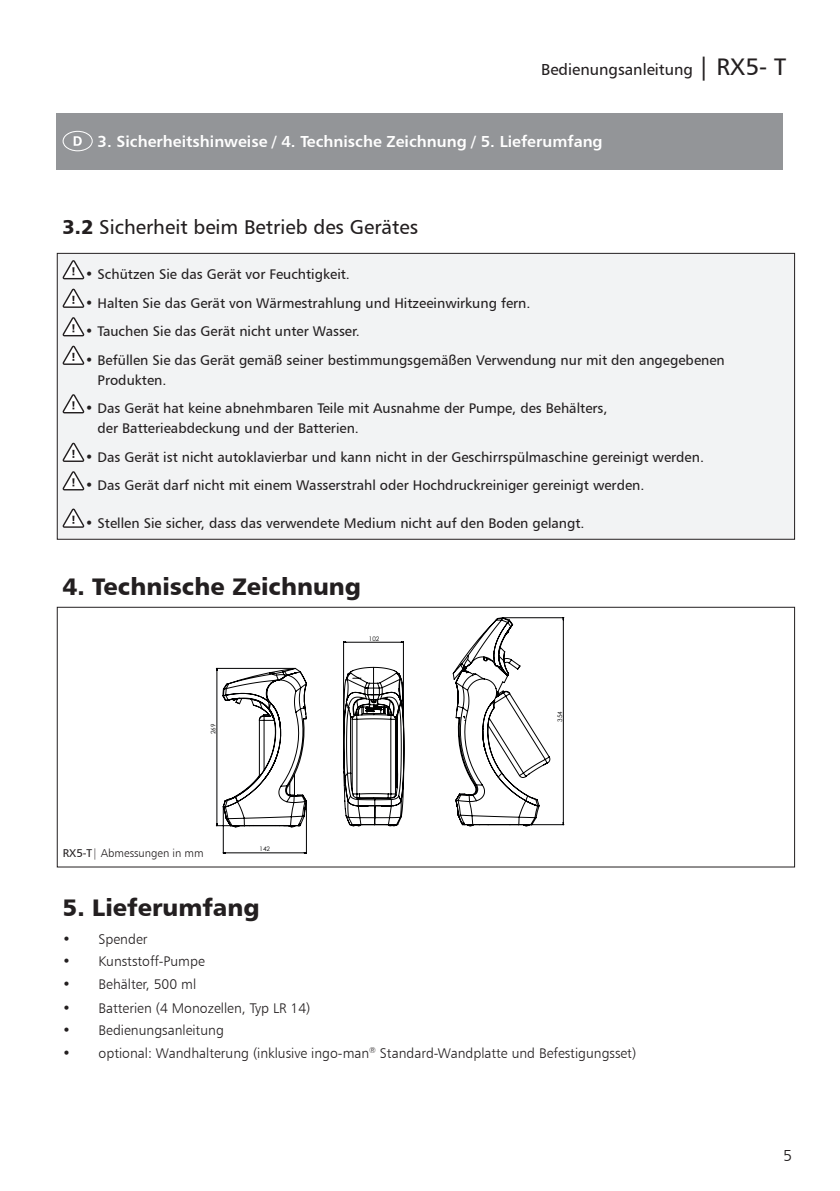
<style>
.page{position:relative;width:840px;height:1191px;background:#fff}
.page>*{position:absolute;margin:0;border:0;box-sizing:border-box;transform-origin:0 0}
.t1{font:24px "Humanist 777 BT Black B";color:#231f20}
.t2{font:20px "Humanist 777 BT Roman B";color:#231f20}
.t3{font:16px "Humanist 777 BT Bold B";color:#fff}
.t4{font:16px "Humanist 777 BT Roman B";color:#231f20}
.t5{font:16px "Humanist 777 BT Light B";color:#231f20}
.t6{font:14px/20px "Humanist 777 BT Roman B";color:#231f20}
.t7{font:14px "Humanist 777 BT Light B";color:#231f20}
.t8{font:11.4px "Humanist 777 BT Light B";color:#231f20}
.t9{font:6.2px "Century Gothic";color:#000002}
.s1{font-size:24px}
.s2{font-family:"Humanist 777 BT Black B"}
.s3{font-family:"Humanist 777 BT Roman B"}
</style>
<div class="page">
<div style="left:57px;top:113px;width:725px;height:57px;background:#939598"></div>
<svg style="left:63px;top:131px;width:30px;height:20px"></svg>
<div style="left:57px;top:253px;width:737px;height:286px;background:#f2f3f4"></div>
<svg style="left:62px;top:260px;width:22px;height:19px"></svg>
<svg style="left:62px;top:289px;width:22px;height:19px"></svg>
<svg style="left:62px;top:317px;width:22px;height:19px"></svg>
<svg style="left:62px;top:346px;width:22px;height:19px"></svg>
<svg style="left:62px;top:394px;width:22px;height:19px"></svg>
<svg style="left:62px;top:443px;width:22px;height:19px"></svg>
<svg style="left:62px;top:471px;width:22px;height:19px"></svg>
<svg style="left:62px;top:508px;width:22px;height:20px"></svg>
<div style="left:57px;top:607px;width:737px;height:260px;border:1px solid #231f20"></div>
<hr style="left:223px;top:852px;width:83px;height:1px;background:#000002">
<hr style="left:306px;top:802px;width:1px;height:51px;background:#000002">
<hr style="left:223px;top:807px;width:1px;height:46px;background:#000002">
<hr style="left:216px;top:668px;width:1px;height:157px;background:#000002">
<hr style="left:216px;top:668px;width:78px;height:1px;background:#000002">
<hr style="left:562px;top:618px;width:1px;height:206px;background:#000002">
<hr style="left:531px;top:824px;width:32px;height:1px;background:#000002">
<hr style="left:503px;top:617px;width:60px;height:1px;background:#000002">
<svg style="left:222px;top:617px;width:327px;height:210px"></svg>
<hr style="left:343px;top:642px;width:60px;height:1px;background:#000002">
<hr style="left:343px;top:641px;width:1px;height:86px;background:#000002">
<hr style="left:403px;top:641px;width:1px;height:85px;background:#000002">
<p class="t4" style="left:541px;top:59px;width:246px">Bedienungsanleitung <span class="s1">| RX5- T</span></p>
<p class="t3" style="left:97px;top:132px;width:506px">3. Sicherheitshinweise / 4. Technische Zeichnung / 5. Lieferumfang</p>
<h2 class="t2" style="left:63px;top:214px;width:357px"><span class="s2">3.2</span> Sicherheit beim Betrieb des Gerätes</h2>
<p class="t6" style="left:85px;top:264px;width:266px">• Schützen Sie das Gerät vor Feuchtigkeit.</p>
<p class="t6" style="left:85px;top:293px;width:446px">• Halten Sie das Gerät von Wärmestrahlung und Hitzeeinwirkung fern.</p>
<p class="t6" style="left:85px;top:321px;width:276px">• Tauchen Sie das Gerät nicht unter Wasser.</p>
<p class="t6" style="left:97px;top:350px;width:628px;text-indent:-12px">• Befüllen Sie das Gerät gemäß seiner bestimmungsgemäßen Verwendung nur mit den angegebenen<br>Produkten.</p>
<p class="t6" style="left:97px;top:398px;width:511px;text-indent:-12px">• Das Gerät hat keine abnehmbaren Teile mit Ausnahme der Pumpe, des Behälters, der Batterieabdeckung und der Batterien.</p>
<p class="t6" style="left:85px;top:447px;width:620px">• Das Gerät ist nicht autoklavierbar und kann nicht in der Geschirrspülmaschine gereinigt werden.</p>
<p class="t6" style="left:85px;top:475px;width:560px">• Das Gerät darf nicht mit einem Wasserstrahl oder Hochdruckreiniger gereinigt werden.</p>
<p class="t6" style="left:85px;top:512px;width:500px">• Stellen Sie sicher, dass das verwendete Medium nicht auf den Boden gelangt.</p>
<h1 class="t1" style="left:63px;top:570px;width:300px">4. Technische Zeichnung</h1>
<p class="t9" style="left:369px;top:634px;width:12px">102</p>
<p class="t9" style="left:209px;top:734px;width:12px;rotate:-90deg">269</p>
<p class="t8" style="left:63px;top:845px;width:142px"><span class="s3">RX5-T</span>| Abmessungen in mm</p>
<p class="t9" style="left:259px;top:845px;width:12px">142</p>
<p class="t9" style="left:555px;top:722px;width:12px;rotate:-90deg">354</p>
<h1 class="t1" style="left:63px;top:892px;width:198px">5. Lieferumfang</h1>
<p class="t7" style="left:63px;top:930px;width:86px">• Spender</p>
<p class="t7" style="left:63px;top:953px;width:144px">• Kunststoff-Pumpe</p>
<p class="t7" style="left:63px;top:975px;width:135px">• Behälter, 500 ml</p>
<p class="t7" style="left:63px;top:999px;width:249px">• Batterien (4 Monozellen, Typ LR 14)</p>
<p class="t7" style="left:63px;top:1022px;width:163px">• Bedienungsanleitung</p>
<p class="t7" style="left:63px;top:1044px;width:574px">• optional: Wandhalterung (inklusive ingo-man<sup>®</sup> Standard-Wandplatte und Befestigungsset)</p>
<p class="t5" style="left:782px;top:1146px;width:10px">5</p>
</div>
